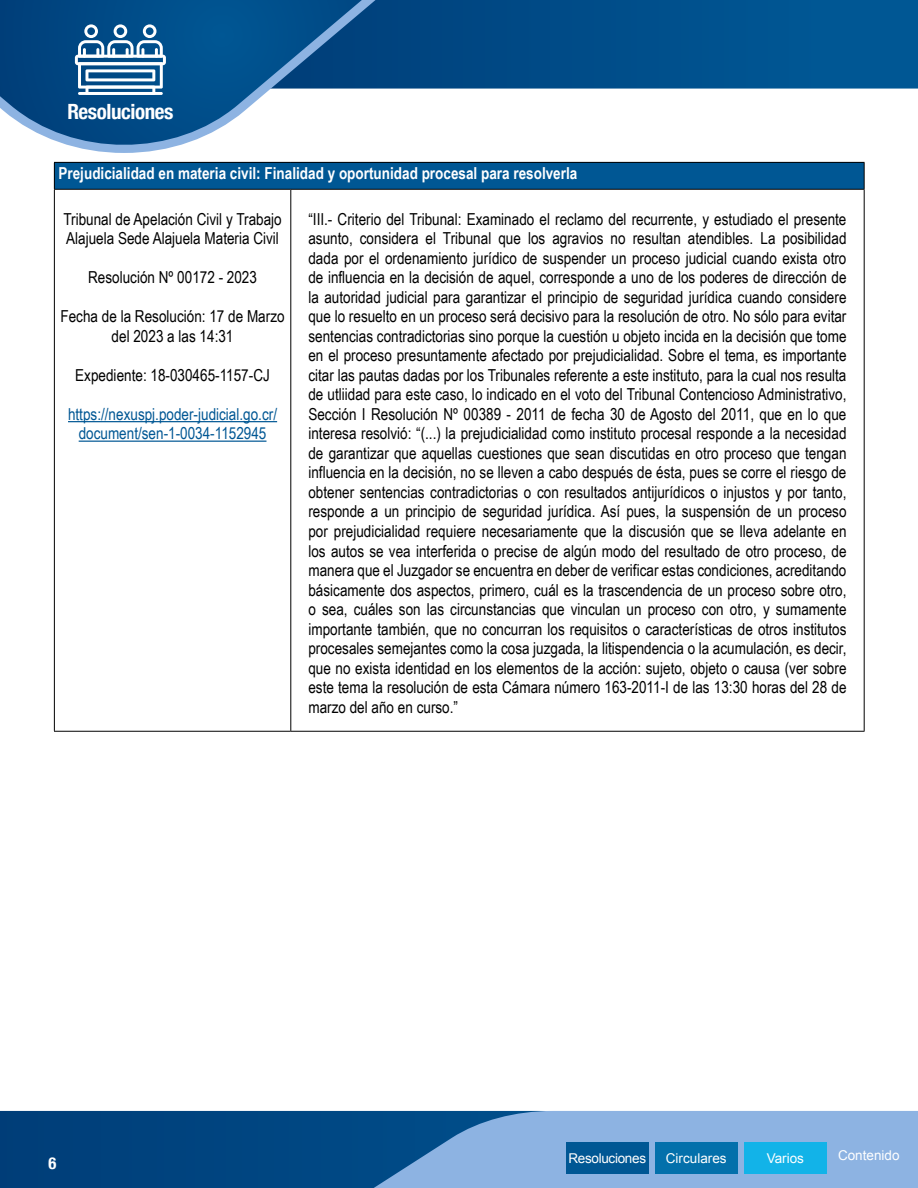
<style>
.page{position:relative;width:918px;height:1188px;background:#fff}
.page>*{position:absolute;margin:0;border:0;box-sizing:border-box;transform-origin:0 0}
.t1{font:700 condensed 21px "Helvetica Neue";letter-spacing:-.02em;color:#fff}
.t2{font:16.5px/19.5px "Arial Narrow";color:#000}
.t3{font:700 16.5px "Arial Narrow";color:#fff}
.t4{font:16.5px/19.5px "Arial Narrow";color:#005794;text-align:center}
.t5{font:700 condensed 16.5px "Helvetica Neue";color:#fff}
.t6{font:13.5px "Arial";color:#fff}
.t7{font:13.5px "Arial";letter-spacing:-.02em;color:#fff}
</style>
<div class="page">
<svg style="left:464px;top:0;width:454px;height:89px;background:#01518d"></svg>
<svg style="left:451px;top:0;width:13px;height:89px"></svg>
<svg style="left:0;top:0;width:451px;height:153px"></svg>
<div style="left:0;top:1111px;width:374px;height:77px;background:#00437f"></div>
<svg style="left:374px;top:1111px;width:544px;height:77px;background:#77a3d4"></svg>
<svg style="left:75px;top:24px;width:91px;height:71px"></svg>
<hr style="left:78px;top:92px;width:85px;height:3px;background:#fff">
<div style="left:566px;top:1142px;width:83px;height:31px;background:#005794"></div>
<div style="left:655px;top:1142px;width:83px;height:31px;background:#0370ab"></div>
<div style="left:744px;top:1142px;width:83px;height:31px;background:#12b3e8"></div>
<div style="left:54px;top:162px;width:810px;height:27px;background:#005794"></div>
<hr style="left:54px;top:162px;width:237px;height:1px;background:#000">
<svg style="left:54px;top:163px;width:1px;height:26px"></svg>
<hr style="left:291px;top:162px;width:574px;height:1px;background:#000">
<svg style="left:864px;top:163px;width:1px;height:26px"></svg>
<hr style="left:54px;top:189px;width:237px;height:1px;background:#000">
<hr style="left:54px;top:190px;width:1px;height:541px;background:#000">
<hr style="left:291px;top:189px;width:574px;height:1px;background:#000">
<hr style="left:290px;top:190px;width:1px;height:541px;background:#000">
<hr style="left:864px;top:190px;width:1px;height:541px;background:#000">
<hr style="left:54px;top:731px;width:237px;height:1px;background:#000">
<hr style="left:291px;top:731px;width:574px;height:1px;background:#000">
<hr style="left:68px;top:421px;width:209px;height:1px;background:#005794">
<hr style="left:79px;top:441px;width:187px;height:1px;background:#005794">
<p class="t1" style="left:67px;top:94px;width:108px">Resoluciones</p>
<p class="t3" style="left:58px;top:160px;width:520px">Prejudicialidad en materia civil: Finalidad y oportunidad procesal para resolverla</p>
<p class="t2" style="left:63px;top:209px;width:220px">Tribunal de Apelación Civil y Trabajo<br>Alajuela Sede Alajuela Materia Civil</p>
<p class="t2" style="left:88px;top:267px;width:170px">Resolución Nº 00172 - 2023</p>
<p class="t2" style="left:61px;top:306px;width:226px;text-align:center">Fecha de la Resolución: 17 de Marzo del 2023 a las 14:31</p>
<p class="t2" style="left:75px;top:365px;width:196px">Expediente: 18-030465-1157-CJ</p>
<p class="t4" style="left:68px;top:404px;width:211px">https://nexuspj.poder-judicial.go.cr/ document/sen-1-0034-1152945</p>
<p class="t2" style="left:308px;top:209px;width:540px;text-align:justify">“III.- Criterio del Tribunal: Examinado el reclamo del recurrente, y estudiado el presente asunto, considera el Tribunal que los agravios no resultan atendibles. La posibilidad dada por el ordenamiento jurídico de suspender un proceso judicial cuando exista otro de influencia en la decisión de aquel, corresponde a uno de los poderes de dirección de la autoridad judicial para garantizar el principio de seguridad jurídica cuando considere que lo resuelto en un proceso será decisivo para la resolución de otro. No sólo para evitar sentencias contradictorias sino porque la cuestión u objeto incida en la decisión que tome en el proceso presuntamente afectado por prejudicialidad. Sobre el tema, es importante citar las pautas dadas por los Tribunales referente a este instituto, para la cual nos resulta de utliidad para este caso, lo indicado en el voto del Tribunal Contencioso Administrativo, Sección I Resolución Nº 00389 - 2011 de fecha 30 de Agosto del 2011, que en lo que interesa resolvió: “(...) la prejudicialidad como instituto procesal responde a la necesidad de garantizar que aquellas cuestiones que sean discutidas en otro proceso que tengan influencia en la decisión, no se lleven a cabo después de ésta, pues se corre el riesgo de obtener sentencias contradictorias o con resultados antijurídicos o injustos y por tanto, responde a un principio de seguridad jurídica. Así pues, la suspensión de un proceso por prejudicialidad requiere necesariamente que la discusión que se lleva adelante en los autos se vea interferida o precise de algún modo del resultado de otro proceso, de manera que el Juzgador se encuentra en deber de verificar estas condiciones, acreditando básicamente dos aspectos, primero, cuál es la trascendencia de un proceso sobre otro, o sea, cuáles son las circunstancias que vinculan un proceso con otro, y sumamente importante también, que no concurran los requisitos o características de otros institutos procesales semejantes como la cosa juzgada, la litispendencia o la acumulación, es decir, que no exista identidad en los elementos de la acción: sujeto, objeto o causa (ver sobre este tema la resolución de esta Cámara número 163-2011-I de las 13:30 horas del 28 de marzo del año en curso.”</p>
<p class="t5" style="left:49px;top:1149px;width:9px">6</p>
<p class="t7" style="left:568px;top:1149px;width:79px">Resoluciones</p>
<p class="t6" style="left:666px;top:1149px;width:62px">Circulares</p>
<p class="t6" style="left:767px;top:1149px;width:39px">Varios</p>
<p class="t6" style="left:838px;top:1146px;width:63px">Contenido</p>
</div>
